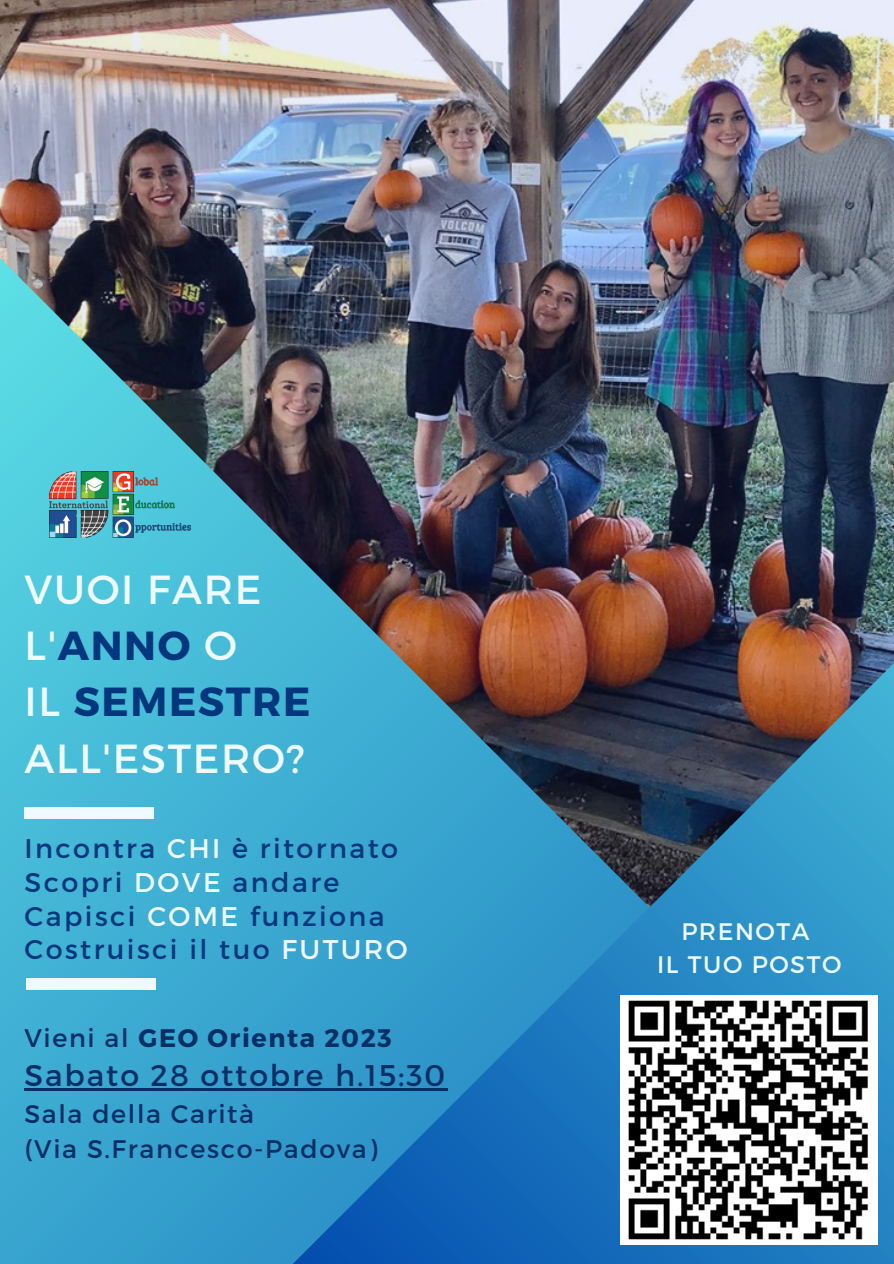
<style>
.page{position:relative;width:894px;height:1264px;background:#fff}
.page>*{position:absolute;margin:0;border:0;box-sizing:border-box;transform-origin:0 0}
.t1{font:40.5px "Montserrat";letter-spacing:.04em;color:#eefaff}
.t2{font:700 40.5px "Montserrat";letter-spacing:.04em;color:#03377d}
.t3{font:29.85px "Montserrat";letter-spacing:.065em;color:#062f66}
.t4{font:27px "Montserrat";letter-spacing:.09em;color:#03377d}
.t5{font:25.35px "Montserrat";letter-spacing:.065em;color:#062f66}
.t6{font:700 25.35px "Montserrat";letter-spacing:.065em;color:#062f66}
.t7{font:23.85px "Montserrat";letter-spacing:.065em;color:#eefaff}
.s1{font-weight:400;color:#eefaff}
.s2{color:#eefaff}
.s3{font-weight:400}
</style>
<div class="page">
<img style="left:0;top:0;width:893px;height:257px">
<img style="left:0;top:257px;width:893px;height:1006px">
<img style="left:287px;top:426px;width:606px;height:837px">
<img style="left:50px;top:472px;width:141px;height:65px">
<img style="left:620px;top:995px;width:257px;height:249px">
<div style="left:24px;top:807px;width:130px;height:11px;background:#eefaff"></div>
<div style="left:26px;top:978px;width:129px;height:12px;background:#eefaff"></div>
<hr style="left:24px;top:1088px;width:21px;height:2px;background:#062f66">
<hr style="left:45px;top:1088px;width:402px;height:2px;background:#062f66">
<p class="t1" style="left:24px;top:563px;width:238px">VUOI FARE</p>
<p class="t2" style="left:24px;top:619px;width:214px"><span class="s1">L'</span>ANNO <span class="s1">O</span></p>
<p class="t2" style="left:24px;top:675px;width:287px"><span class="s1">IL</span> SEMESTRE</p>
<p class="t1" style="left:24px;top:731px;width:281px">ALL'ESTERO?</p>
<p class="t4" style="left:24px;top:830px;width:375px">Incontra <span class="s2">CHI</span> è ritornato</p>
<p class="t4" style="left:24px;top:864px;width:316px">Scopri <span class="s2">DOVE</span> andare</p>
<p class="t4" style="left:24px;top:898px;width:362px">Capisci <span class="s2">COME</span> funziona</p>
<p class="t4" style="left:24px;top:932px;width:384px">Costruisci il tuo <span class="s2">FUTURO</span></p>
<p class="t6" style="left:24px;top:1021px;width:369px"><span class="s3">Vieni al</span> GEO Orienta 2023</p>
<p class="t3" style="left:24px;top:1056px;width:422px">Sabato 28 ottobre h.15:30</p>
<p class="t5" style="left:24px;top:1097px;width:231px">Sala della Carità</p>
<p class="t5" style="left:24px;top:1132px;width:354px">(Via S.Francesco-Padova)</p>
<p class="t7" style="left:681px;top:915px;width:129px">PRENOTA</p>
<p class="t7" style="left:657px;top:948px;width:186px">IL TUO POSTO</p>
</div>
